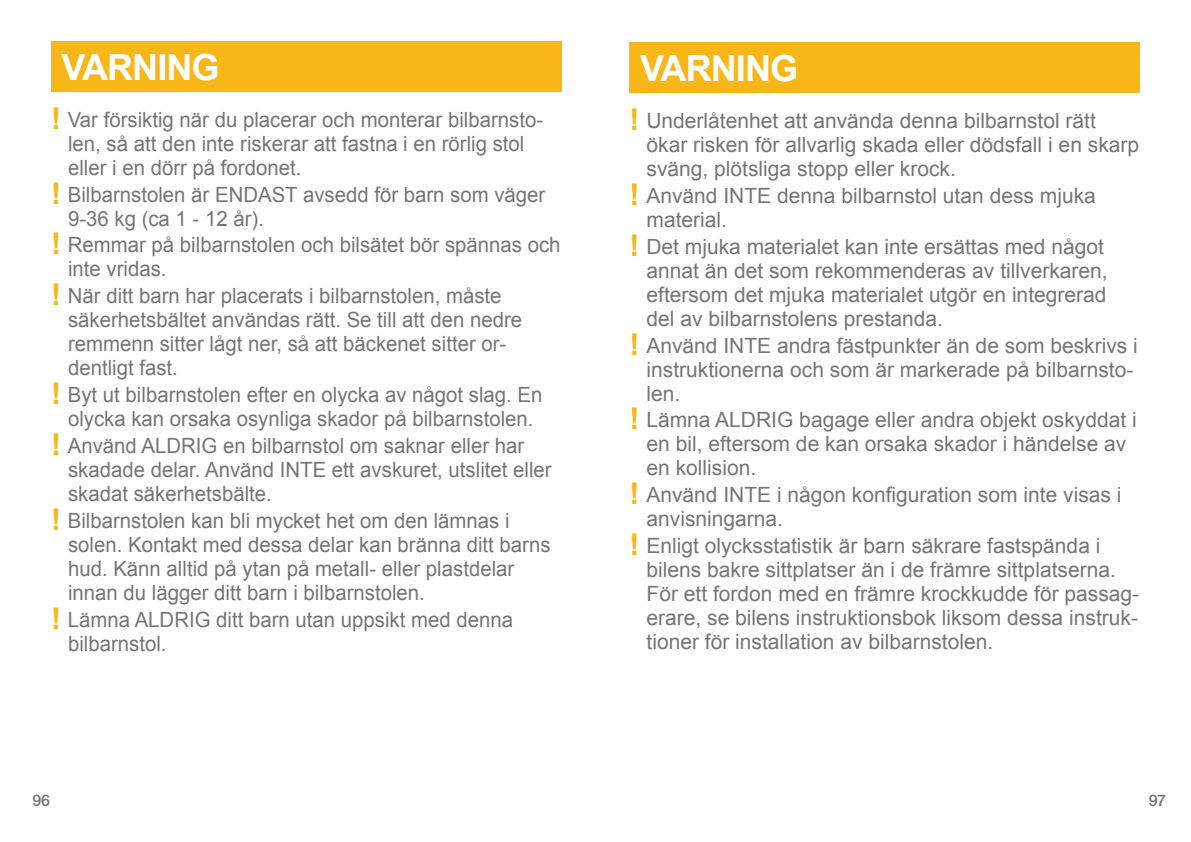
<style>
.page{position:relative;width:1191px;height:842px;background:#fff}
.page>*{position:absolute;margin:0;border:0;box-sizing:border-box;transform-origin:0 0}
.t1{font:700 36px "Arial";letter-spacing:-.025em;color:#fff}
.t2{font:21px/24px "Arial";color:#767575}
.t3{font:500 16px "Helvetica Neue LT Std";color:#767575}
.s1{font-weight:700;font-size:30px;color:#f8b617}
</style>
<div class="page">
<div style="left:629px;top:42px;width:511px;height:51px;background:#f8b617"></div>
<div style="left:51px;top:41px;width:510px;height:51px;background:#f8b617"></div>
<h1 class="t1" style="left:62px;top:43px;width:159px">VARNING</h1>
<p class="t2" style="left:68px;top:107px;width:476px;text-indent:-17px"><span class="s1">!</span> Var försiktig när du placerar och monterar bilbarnsto&shy;len, så att den inte riskerar att fastna i en rörlig stol eller i en dörr på fordonet.</p>
<p class="t2" style="left:68px;top:182px;width:479px;text-indent:-17px"><span class="s1">!</span> Bilbarnstolen är ENDAST avsedd för barn som väger<br>9-36 kg (ca 1 - 12 år).</p>
<p class="t2" style="left:68px;top:233px;width:494px;text-indent:-17px"><span class="s1">!</span> Remmar på bilbarnstolen och bilsätet bör spännas och inte vridas.</p>
<p class="t2" style="left:68px;top:284px;width:456px;text-indent:-17px"><span class="s1">!</span> När ditt barn har placerats i bilbarnstolen, måste säkerhetsbältet användas rätt. Se till att den nedre remmenn sitter lågt ner, så att bäckenet sitter or&shy;dentligt fast.</p>
<p class="t2" style="left:51px;top:383px;width:493px;text-align:center"><span class="s1">!</span> Byt ut bilbarnstolen efter en olycka av något slag. En olycka kan orsaka osynliga skador på bilbarnstolen.</p>
<p class="t2" style="left:68px;top:434px;width:485px;text-indent:-17px"><span class="s1">!</span> Använd ALDRIG en bilbarnstol om saknar eller har skadade delar. Använd INTE ett avskuret, utslitet eller skadat säkerhetsbälte.</p>
<p class="t2" style="left:68px;top:509px;width:484px;text-indent:-17px"><span class="s1">!</span> Bilbarnstolen kan bli mycket het om den lämnas i solen. Kontakt med dessa delar kan bränna ditt barns hud. Känn alltid på ytan på metall- eller plastdelar innan du lägger ditt barn i bilbarnstolen.</p>
<p class="t2" style="left:68px;top:607px;width:446px;text-indent:-17px"><span class="s1">!</span> Lämna ALDRIG ditt barn utan uppsikt med denna bilbarnstol.</p>
<h1 class="t1" style="left:640px;top:45px;width:159px">VARNING</h1>
<p class="t2" style="left:646px;top:109px;width:494px;text-indent:-17px"><span class="s1">!</span> Underlåtenhet att använda denna bilbarnstol rätt ökar risken för allvarlig skada eller dödsfall i en skarp sväng, plötsliga stopp eller krock.</p>
<p class="t2" style="left:646px;top:184px;width:451px;text-indent:-17px"><span class="s1">!</span> Använd INTE denna bilbarnstol utan dess mjuka material.</p>
<p class="t2" style="left:646px;top:235px;width:461px;text-indent:-17px"><span class="s1">!</span> Det mjuka materialet kan inte ersättas med något annat än det som rekommenderas av tillverkaren﹐ eftersom det mjuka materialet utgör en integrerad del av bilbarnstolens prestanda.</p>
<p class="t2" style="left:646px;top:333px;width:493px;text-indent:-17px"><span class="s1">!</span> Använd INTE andra fästpunkter än de som beskrivs i instruktionerna och som är markerade på bilbarnsto&shy;len.</p>
<p class="t2" style="left:646px;top:408px;width:492px;text-indent:-17px"><span class="s1">!</span> Lämna ALDRIG bagage eller andra objekt oskyddat i en bil, eftersom de kan orsaka skador i händelse av en kollision.</p>
<p class="t2" style="left:646px;top:483px;width:476px;text-indent:-17px"><span class="s1">!</span> Använd INTE i någon konfiguration som inte visas i anvisningarna.</p>
<p class="t2" style="left:646px;top:534px;width:494px;text-indent:-17px"><span class="s1">!</span> Enligt olycksstatistik är barn säkrare fastspända i bilens bakre sittplatser än i de främre sittplatserna.<br>För ett fordon med en främre krockkudde för passag&shy;erare, se bilens instruktionsbok liksom dessa instruk&shy;tioner för installation av bilbarnstolen.</p>
<p class="t3" style="left:32px;top:791px;width:19px">96</p>
<p class="t3" style="left:1148px;top:791px;width:19px">97</p>
</div>
